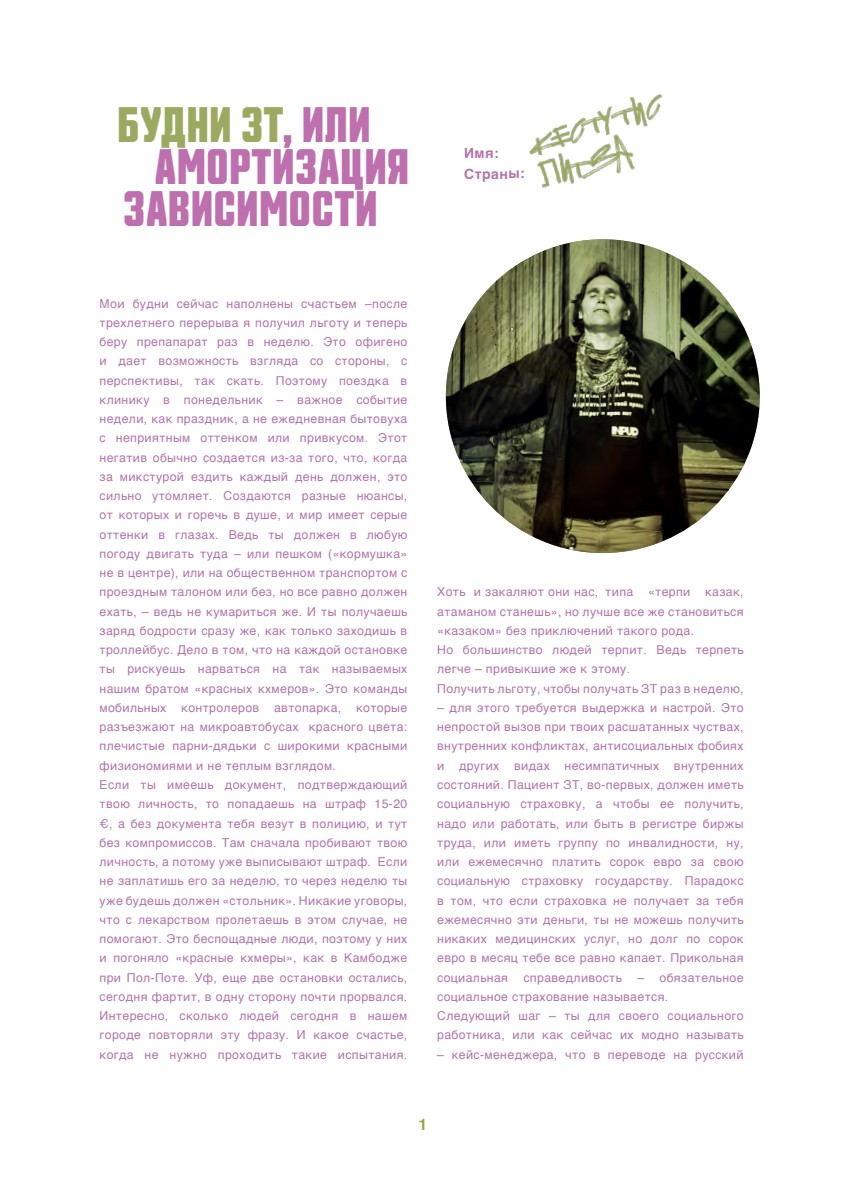
<style>
.page{position:relative;width:844px;height:1191px;background:#fff}
.page>*{position:absolute;margin:0;border:0;box-sizing:border-box;transform-origin:0 0}
.t1{font:700 48.48px "Countach";letter-spacing:.03em;color:#bd6fae}
.t2{font:700 48.48px "Countach";letter-spacing:.03em;color:#9caa61}
.t3{font:700 15.75px "Helvetica";color:#8eac45}
.t4{font:700 14px "Helvetica";color:#b273aa}
.t5{font:12.25px/19.2px "Helvetica";letter-spacing:.03em;color:#b174aa;text-align:justify}
.s1{color:#bd6fae}
</style>
<div class="page">
<img style="left:529px;top:94px;width:134px;height:94px">
<svg style="left:446px;top:239px;width:313px;height:314px;background:#40422b"></svg>
<p class="t2" style="left:118px;top:93px;width:254px">БУДНИ ЗТ<span class="s1">, ИЛИ</span></p>
<p class="t1" style="left:155px;top:135px;width:255px">АМОРТИЗАЦИЯ</p>
<p class="t1" style="left:123px;top:178px;width:255px">ЗАВИСИМОСТИ</p>
<p class="t4" style="left:464px;top:144px;width:36px">Имя:</p>
<p class="t4" style="left:464px;top:165px;width:62px">Страны:</p>
<p class="t5" style="left:100px;top:294px;width:309px">Мои будни сейчас наполнены счастьем –после трехлетнего перерыва я получил льготу и теперь беру препапарат раз в неделю. Это офигено и дает возможность взгляда со стороны, с перспективы, так скать. Поэтому поездка в клинику в понедельник – важное событие недели, как праздник, а не ежедневная бытовуха с неприятным оттенком или привкусом. Этот негатив обычно создается из-за того, что, когда за микстурой ездить каждый день должен, это сильно утомляет. Создаются разные нюансы, от которых и горечь в душе, и мир имеет серые оттенки в глазах. Ведь ты должен в любую погоду двигать туда – или пешком («кормушка» не в центре), или на общественном транспортом с проездным талоном или без, но все равно должен ехать, – ведь не кумариться же. И ты получаешь заряд бодрости сразу же, как только заходишь в троллейбус. Дело в том, что на каждой остановке ты рискуешь нарваться на так называемых нашим братом «красных кхмеров». Это команды мобильных контролеров автопарка, которые разъезжают на микроавтобусах красного цвета: плечистые парни-дядьки с широкими красными физиономиями и не теплым взглядом.</p>
<p class="t5" style="left:100px;top:775px;width:309px">Если ты имеешь документ, подтверждающий твою личность, то попадаешь на штраф 15-20 €, а без документа тебя везут в полицию, и тут без компромиссов. Там сначала пробивают твою личность, а потому уже выписывают штраф. Если не заплатишь его за неделю, то через неделю ты уже будешь должен «стольник». Никакие уговоры, что с лекарством пролетаешь в этом случае, не помогают. Это беспощадные люди, поэтому у них и погоняло «красные кхмеры», как в Камбодже при Пол-Поте. Уф, еще две остановки остались, сегодня фартит, в одну сторону почти прорвался.<br>Интересно, сколько людей сегодня в нашем городе повторяли эту фразу. И какое счастье, когда не нужно проходить такие испытания.</p>
<p class="t5" style="left:437px;top:583px;width:308px">Хоть и закаляют они нас, типа «терпи казак, атаманом станешь», но лучше все же становиться «казаком» без приключений такого рода.</p>
<p class="t5" style="left:437px;top:640px;width:308px">Но большинство людей терпит. Ведь терпеть легче – привыкшие же к этому.</p>
<p class="t5" style="left:437px;top:679px;width:308px">Получить льготу, чтобы получать ЗТ раз в неделю,</p>
<p class="t5" style="left:437px;top:698px;width:308px">– для этого требуется выдержка и настрой. Это непростой вызов при твоих расшатанных чуствах, внутренних конфликтах, антисоциальных фобиях и других видах несимпатичных внутренних состояний. Пациент ЗТ, во-первых, должен иметь социальную страховку, а чтобы ее получить, надо или работать, или быть в регистре биржы труда, или иметь группу по инвалидности, ну, или ежемесячно платить сорок евро за свою социальную страховку государству. Парадокс в том, что если страховка не получает за тебя ежемесячно эти деньги, ты не можешь получить никаких медицинских услуг, но долг по сорок евро в месяц тебе все равно капает. Прикольная социальная</p>
<p class="t5" style="left:437px;top:968px;width:308px;text-indent:200px">– обязательное социальное страхование называется.</p>
<p class="t5" style="left:437px;top:1006px;width:308px">Следующий шаг – ты для своего социального работника, или как сейчас их модно называть</p>
<p class="t5" style="left:437px;top:1045px;width:308px">– кейс-менеджера, что в переводе на русский</p>
<p class="t5" style="left:523px;top:968px;width:100px">справедливость</p>
<p class="t3" style="left:418px;top:1114px;width:10px">1</p>
</div>
